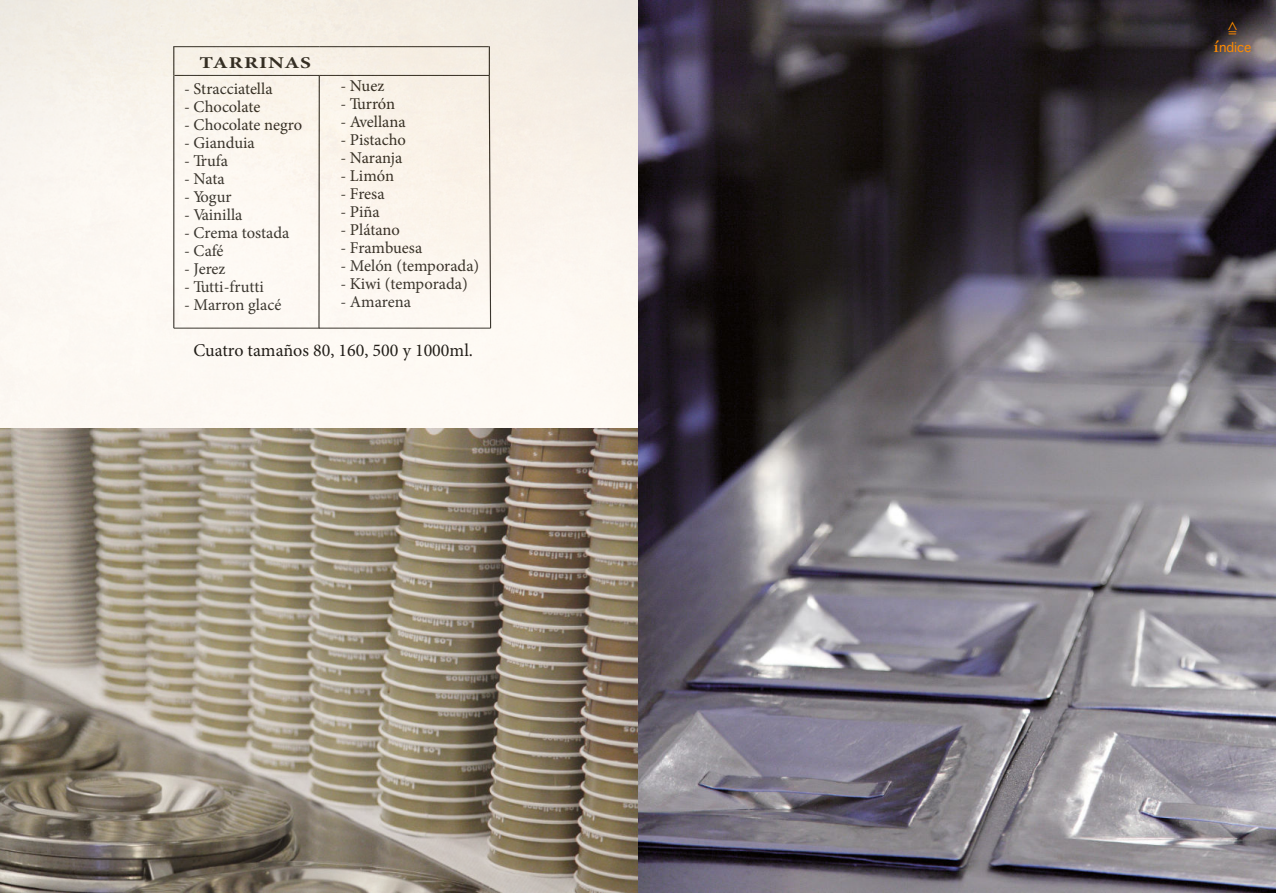
<style>
.page{position:relative;width:1276px;height:893px;background:#fff}
.page>*{position:absolute;margin:0;border:0;box-sizing:border-box;transform-origin:0 0}
.t1{font:18px "Minion Pro";color:#000}
.t2{font:18px "Bauer Bod T";color:#fe8a00}
.t3{font:16.5px "Minion Pro";letter-spacing:-.005em;color:#1d1d1b}
.t4{font:700 16.5px "Minion Pro";letter-spacing:.045em;color:#1d1d1b;scale:1.3 1}
</style>
<div class="page">
<img style="left:0;top:0;width:1276px;height:893px">
<svg style="left:1227px;top:41px;width:24px;height:11px"></svg>
<svg style="left:1228px;top:22px;width:9px;height:12px"></svg>
<p class="t4" style="left:199px;top:56px;width:87px">TARRINAS</p>
<p class="t3" style="left:184px;top:82px;width:90px">- Stracciatella</p>
<p class="t3" style="left:184px;top:100px;width:78px">- Chocolate</p>
<p class="t3" style="left:184px;top:118px;width:120px">- Chocolate negro</p>
<p class="t3" style="left:184px;top:136px;width:72px">- Gianduia</p>
<p class="t3" style="left:184px;top:154px;width:46px">- Trufa</p>
<p class="t3" style="left:184px;top:172px;width:42px">- Nata</p>
<p class="t3" style="left:184px;top:190px;width:49px">- Yogur</p>
<p class="t3" style="left:184px;top:208px;width:60px">- Vainilla</p>
<p class="t3" style="left:184px;top:226px;width:107px">- Crema tostada</p>
<p class="t3" style="left:184px;top:244px;width:41px">- Café</p>
<p class="t3" style="left:184px;top:262px;width:43px">- Jerez</p>
<p class="t3" style="left:184px;top:280px;width:81px">- Tutti-frutti</p>
<p class="t3" style="left:184px;top:298px;width:99px">- Marron glacé</p>
<p class="t3" style="left:340px;top:79px;width:46px">- Nuez</p>
<p class="t3" style="left:340px;top:97px;width:56px">- Turrón</p>
<p class="t3" style="left:340px;top:115px;width:67px">- Avellana</p>
<p class="t3" style="left:340px;top:133px;width:67px">- Pistacho</p>
<p class="t3" style="left:340px;top:151px;width:63px">- Naranja</p>
<p class="t3" style="left:340px;top:169px;width:55px">- Limón</p>
<p class="t3" style="left:340px;top:187px;width:46px">- Fresa</p>
<p class="t3" style="left:340px;top:205px;width:41px">- Piña</p>
<p class="t3" style="left:340px;top:223px;width:61px">- Plátano</p>
<p class="t3" style="left:340px;top:241px;width:84px">- Frambuesa</p>
<p class="t3" style="left:340px;top:259px;width:140px">- Melón (temporada)</p>
<p class="t3" style="left:340px;top:277px;width:129px">- Kiwi (temporada)</p>
<p class="t3" style="left:340px;top:295px;width:72px">- Amarena</p>
<p class="t1" style="left:193px;top:343px;width:281px">Cuatro tamaños 80, 160, 500 y 1000ml.</p>
<p class="t2" style="left:1213px;top:39px;width:14px">í■</p>
</div>
